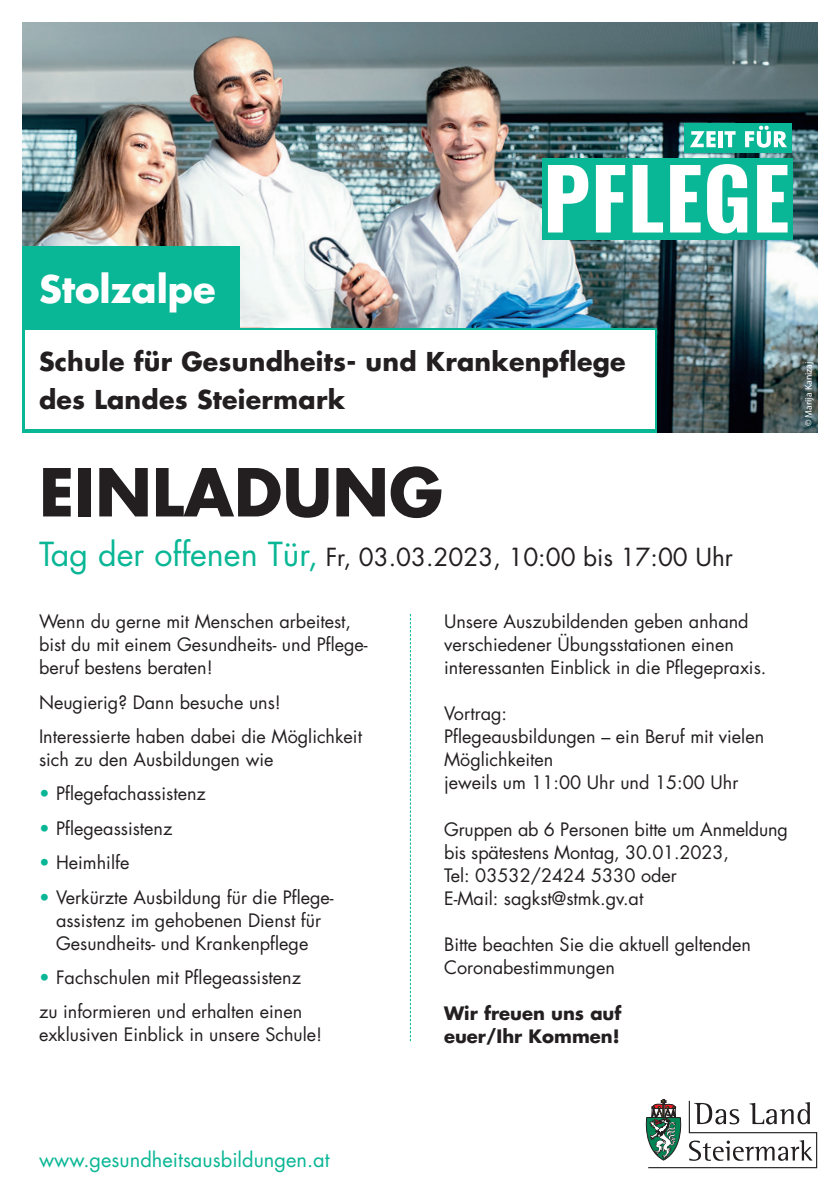
<style>
.page{position:relative;width:840px;height:1191px;background:#fff}
.page>*{position:absolute;margin:0;border:0;box-sizing:border-box;transform-origin:0 0}
.t1{font:700 64.2px "Futura LT";color:#231f20}
.t2{font:700 37px "Futura LT";color:#fff}
.t3{font:700 25.2px/37.4px "Futura LT";letter-spacing:.01em;color:#231f20}
.t4{font:24.2px "Futura LT";color:#231f20}
.t5{font:20px "Futura LT";color:#09b695}
.t6{font:18px/23px "Futura LT";color:#231f20}
.t7{font:700 18px/23px "Futura LT";color:#231f20}
.t8{font:9.8px "Myriad Pro";color:#fff}
.s1{font-size:32.2px;color:#09b695}
.s2{color:#09b695}
</style>
<div class="page">
<img style="left:22px;top:23px;width:794px;height:409px">
<div style="left:683px;top:124px;width:108px;height:29px;background:#09b695"></div>
<svg style="left:690px;top:131px;width:25px;height:16px"></svg>
<hr style="left:718px;top:131px;width:4px;height:16px;background:#fff">
<svg style="left:724px;top:131px;width:11px;height:16px"></svg>
<svg style="left:745px;top:126px;width:41px;height:22px"></svg>
<div style="left:541px;top:158px;width:250px;height:81px;background:#09b695"></div>
<svg style="left:548px;top:165px;width:40px;height:67px"></svg>
<svg style="left:595px;top:165px;width:29px;height:67px"></svg>
<svg style="left:632px;top:165px;width:30px;height:67px"></svg>
<svg style="left:670px;top:165px;width:30px;height:67px"></svg>
<svg style="left:707px;top:164px;width:39px;height:69px"></svg>
<svg style="left:757px;top:165px;width:30px;height:67px"></svg>
<div style="left:22px;top:246px;width:217px;height:85px;background:#09b695"></div>
<svg style="left:22px;top:328px;width:634px;height:104px;fill:#09b695"></svg>
<div style="left:25px;top:331px;width:629px;height:98px;background:#fff"></div>
<svg style="left:645px;top:1099px;width:172px;height:69px"></svg>
<svg style="left:410px;top:614px;width:1px;height:427px"></svg>
<h2 class="t2" style="left:39px;top:265px;width:178px">Stolzalpe</h2>
<h3 class="t3" style="left:39px;top:343px;width:588px">Schule für Gesundheits- und Krankenpflege des Landes Steiermark</h3>
<h1 class="t1" style="left:39px;top:450px;width:405px">EINLADUNG</h1>
<h3 class="t4" style="left:39px;top:542px;width:695px"><span class="s1">Tag der offenen Tür,</span> Fr, 03.03.2023, 10:00 bis 17:00 Uhr</h3>
<p class="t6" style="left:39px;top:610px;width:330px">Wenn du gerne mit Menschen arbeitest, bist du mit einem Gesundheits- und Pflege&shy;beruf bestens beraten!</p>
<p class="t6" style="left:39px;top:685px;width:324px;line-height:34.4px">Neugierig? Dann besuche uns!<br>Interessierte haben dabei die Möglichkeit</p>
<p class="t6" style="left:39px;top:748px;width:236px">sich zu den Ausbildungen wie</p>
<p class="t6" style="left:39px;top:782px;width:168px"><span class="s2">•</span> Pflegefachassistenz</p>
<p class="t6" style="left:39px;top:817px;width:135px"><span class="s2">•</span> Pflegeassistenz</p>
<p class="t6" style="left:39px;top:851px;width:92px"><span class="s2">•</span> Heimhilfe</p>
<p class="t6" style="left:39px;top:885px;width:296px;text-align:center"><span class="s2">•</span> Verkürzte Ausbildung für die Pflege&shy;assistenz im gehobenen Dienst für<br>Gesundheits- und Krankenpflege</p>
<p class="t6" style="left:39px;top:960px;width:264px;line-height:34.4px"><span class="s2">•</span> Fachschulen mit Pflegeassistenz zu informieren und erhalten einen</p>
<p class="t6" style="left:39px;top:1023px;width:285px">exklusiven Einblick in unsere Schule!</p>
<p class="t6" style="left:444px;top:610px;width:323px">Unsere Auszubildenden geben anhand verschiedener Übungsstationen einen interessanten Einblick in die Pflegepraxis.</p>
<p class="t6" style="left:444px;top:702px;width:321px">Vortrag:<br>Pflegeausbildungen – ein Beruf mit vielen<br>Möglichkeiten<br>jeweils um 11:00 Uhr und 15:00 Uhr</p>
<p class="t6" style="left:444px;top:817px;width:345px">Gruppen ab 6 Personen bitte um Anmeldung bis spätestens Montag, 30.01.2023,<br>Tel: 03532/2424 5330 oder<br>E-Mail: sagkst@stmk.gv.at</p>
<p class="t6" style="left:444px;top:932px;width:308px">Bitte beachten Sie die aktuell geltenden<br>Coronabestimmungen</p>
<p class="t7" style="left:444px;top:1001px;width:179px">Wir freuen uns auf euer/Ihr Kommen!</p>
<p class="t8" style="left:802px;top:426px;width:67px;rotate:-90deg">© Marija Kanizaj</p>
<p class="t5" style="left:39px;top:1147px;width:292px">www.gesundheitsausbildungen.at</p>
</div>
